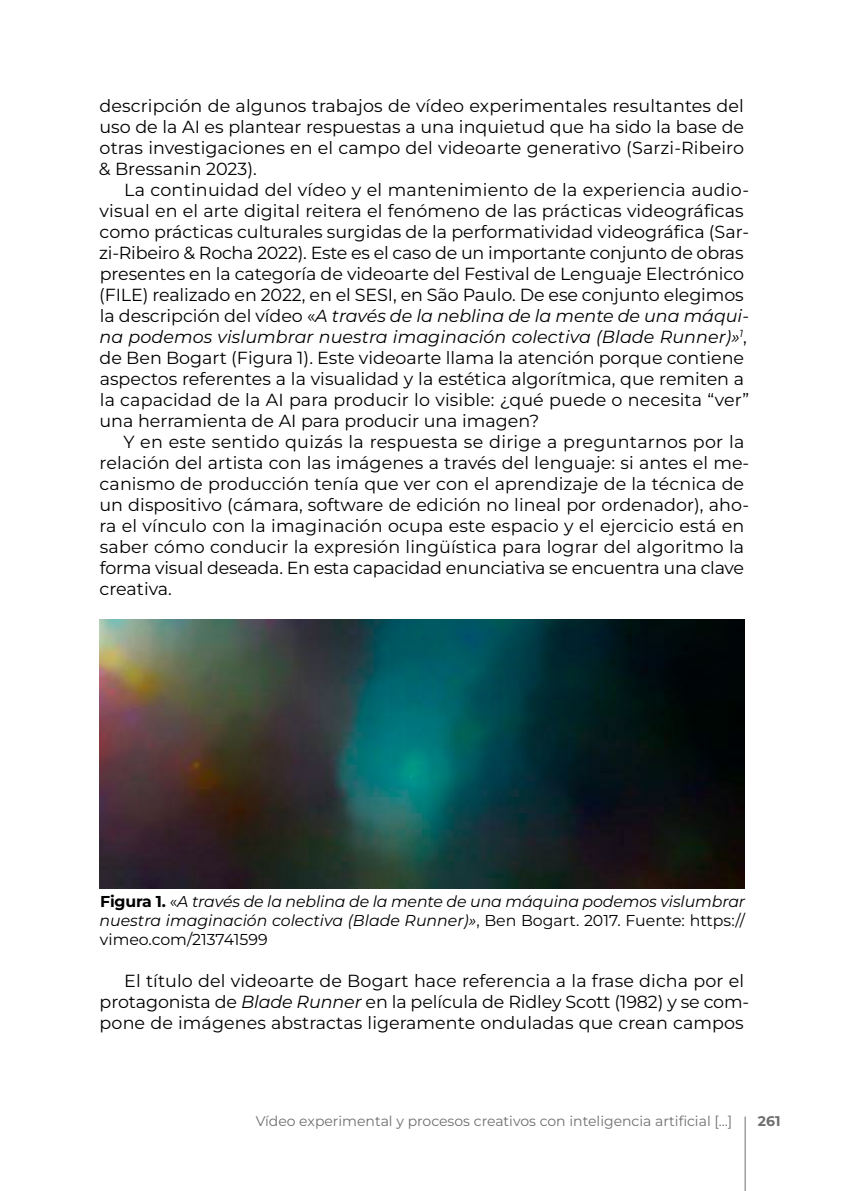
<style>
.page{position:relative;width:844px;height:1191px;background:#fff}
.page>*{position:absolute;margin:0;border:0;box-sizing:border-box;transform-origin:0 0}
.t1{font:17.5px/21px "Montserrat";color:#000}
.t2{font:italic 15.75px/18.9px "Montserrat";color:#000;text-align:justify}
.t3{font:14px "Montserrat";color:#706f6f}
.t4{font:700 14px "Montserrat";color:#706f6f}
.s1{font-style:italic}
.s2{font-weight:700;font-style:normal}
.s3{font-style:normal}
</style>
<div class="page">
<hr style="left:744px;top:1116px;width:1px;height:75px;background:#706f6f">
<img style="left:99px;top:619px;width:645px;height:269px">
<p class="t1" style="left:99px;top:94px;width:646px;text-align:justify">descripción de algunos trabajos de vídeo experimentales resultantes del uso de la AI es plantear respuestas a una inquietud que ha sido la base de otras investigaciones en el campo del videoarte generativo (Sarzi-Ribeiro &amp; Bressanin 2023).</p>
<p class="t1" style="left:99px;top:178px;width:651px;text-indent:25px">La continuidad del vídeo y el mantenimiento de la experiencia audio&shy;visual en el arte digital reitera el fenómeno de las prácticas videográficas como prácticas culturales surgidas de la performatividad videográfica (Sar&shy;zi-Ribeiro &amp; Rocha 2022). Este es el caso de un importante conjunto de obras presentes en la categoría de videoarte del Festival de Lenguaje Electrónico (FILE) realizado en 2022, en el SESI, en São Paulo. De ese conjunto elegimos la descripción del vídeo «<span class="s1">A través de la neblina de la mente de una máqui&shy;na podemos vislumbrar nuestra imaginación colectiva (Blade Runner)»</span><sup>1</sup>, de Ben Bogart (Figura 1). Este videoarte llama la atención porque contiene aspectos referentes a la visualidad y la estética algorítmica, que remiten a la capacidad de la AI para producir lo visible: ¿qué puede o necesita “ver” una herramienta de AI para producir una imagen?</p>
<p class="t1" style="left:99px;top:430px;width:651px;text-indent:24px">Y en este sentido quizás la respuesta se dirige a preguntarnos por la relación del artista con las imágenes a través del lenguaje: si antes el me&shy;canismo de producción tenía que ver con el aprendizaje de la técnica de un dispositivo (cámara, software de edición no lineal por ordenador), aho&shy;ra el vínculo con la imaginación ocupa este espacio y el ejercicio está en saber cómo conducir la expresión lingüística para lograr del algoritmo la forma visual deseada. En esta capacidad enunciativa se encuentra una clave creativa.</p>
<p class="t2" style="left:99px;top:891px;width:647px"><span class="s2">Figura 1.</span> <span class="s3">«</span>A través de la neblina de la mente de una máquina podemos vislumbrar nuestra imaginación colectiva (Blade Runner)»<span class="s3">, Ben Bogart. 2017. Fuente: https:// vimeo.com/213741599</span></p>
<p class="t1" style="left:100px;top:970px;width:651px;text-indent:25px">El título del videoarte de Bogart hace referencia a la frase dicha por el protagonista de <span class="s1">Blade Runner</span> en la película de Ridley Scott (1982) y se com&shy;pone de imágenes abstractas ligeramente onduladas que crean campos</p>
<p class="t3" style="left:256px;top:1112px;width:478px">Vídeo experimental y procesos creativos con inteligencia artificial [...]</p>
<p class="t4" style="left:757px;top:1112px;width:24px">261</p>
</div>
